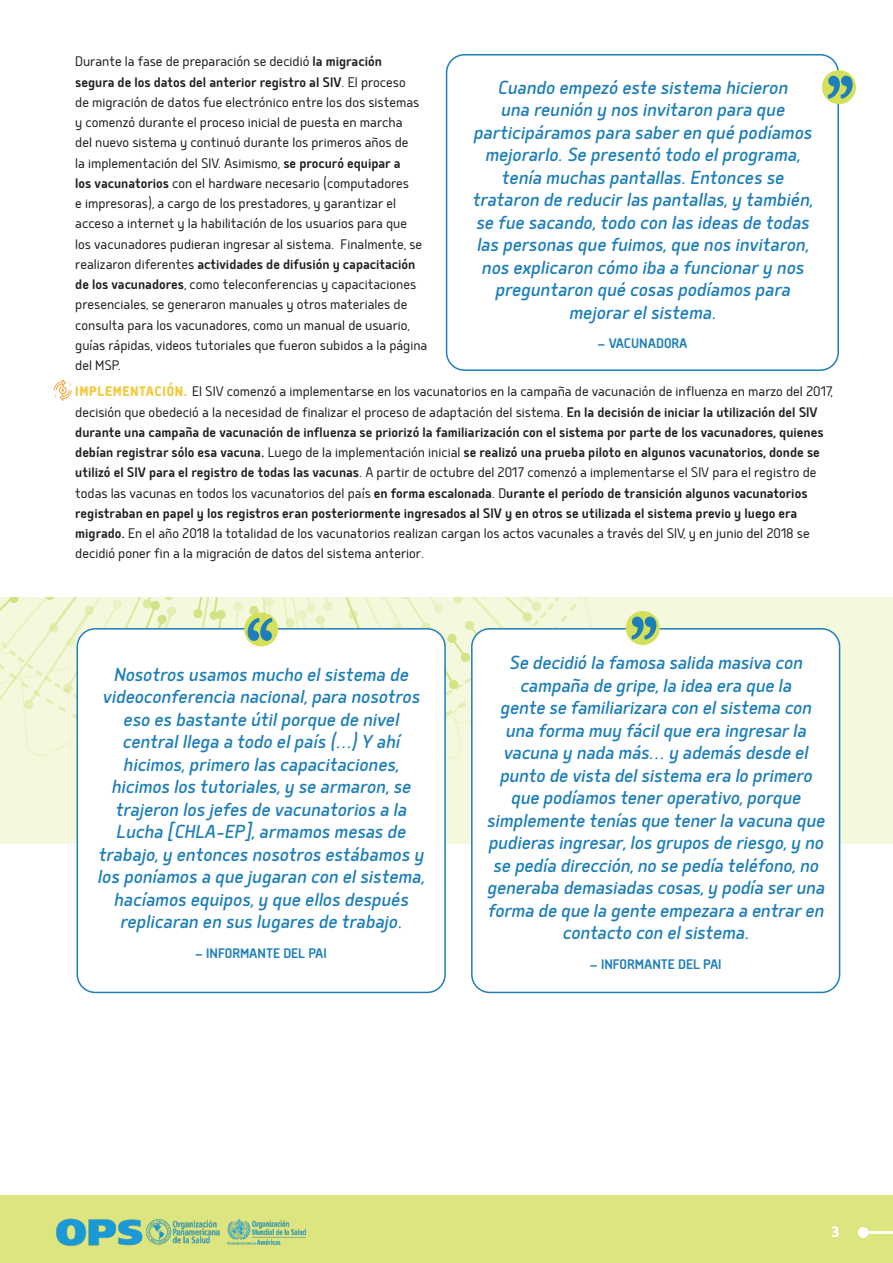
<style>
.page{position:relative;width:893px;height:1263px;background:#fff}
.page>*{position:absolute;margin:0;border:0;box-sizing:border-box;transform-origin:0 0}
.Quote_text{font:italic 22.5px/22.5px "Delm";color:#1e7fb8;text-align:center}
.t1{font:800 18px "Delm";color:#fff}
.Body_Text{font:300 16.5px/20.2px "Delm";color:#231f20}
.Quote_Attribution{font:500 16.5px "Delm";color:#1e7fb8}
.s1{font-weight:500}
.s2{font-weight:800;color:#f3ca40}
</style>
<div class="page">
<div style="left:0;top:1195px;width:893px;height:68px;background:#dce57f"></div>
<hr style="left:863px;top:1231px;width:30px;height:3px;background:#fff">
<div style="left:858px;top:1227px;width:11px;height:11px;background:#fff;border-radius:50%"></div>
<img style="left:56px;top:1218px;width:250px;height:27px">
<div style="left:0;top:597px;width:893px;height:247px;background:#f4f8dd"></div>
<svg style="left:54px;top:379px;width:18px;height:22px"></svg>
<div style="left:446px;top:54px;width:393px;height:317px;border:2px solid #1e7fb8;border-radius:18px"></div>
<div style="left:77px;top:629px;width:368px;height:363px;background:#fff;border-radius:18px"></div>
<div style="left:472px;top:629px;width:368px;height:363px;background:#fff;border-radius:18px"></div>
<div style="left:471px;top:628px;width:369px;height:365px;border:2px solid #1e7fb8;border-radius:18px"></div>
<div style="left:626px;top:611px;width:34px;height:34px;background:#d4e05a;border-radius:50%"></div>
<svg style="left:632px;top:616px;width:25px;height:24px"></svg>
<svg style="left:0;top:597px;width:592px;height:205px"></svg>
<div style="left:822px;top:70px;width:34px;height:34px;background:#d4e05a;border-radius:50%"></div>
<svg style="left:828px;top:76px;width:25px;height:23px"></svg>
<p class="Body_Text" style="left:75px;top:51px;width:354px">Durante la fase de preparación se decidió <span class="s1">la migración<br>segura de los datos del anterior registro al SIV</span>. El proceso<br>de migración de datos fue electrónico entre los dos sistemas y comenzó durante el proceso inicial de puesta en marcha<br>del nuevo sistema y continuó durante los primeros años de<br>la implementación del SIV. Asimismo, <span class="s1">se procuró equipar a<br>los vacunatorios</span> con el hardware necesario (computadores<br>e impresoras), a cargo de los prestadores, y garantizar el acceso a internet y la habilitación de los usuarios para que<br>los vacunadores pudieran ingresar al sistema. Finalmente, se realizaron diferentes <span class="s1">actividades de difusión y capacitación de los vacunadores</span>, como teleconferencias y capacitaciones presenciales, se generaron manuales y otros materiales de consulta para los vacunadores, como un manual de usuario, guías rápidas, videos tutoriales que fueron subidos a la página del MSP.</p>
<p class="Body_Text" style="left:75px;top:381px;width:759px"><span class="s2">IMPLEMENTACIÓN.</span> El SIV comenzó a implementarse en los vacunatorios en la campaña de vacunación de influenza en marzo del 2017, decisión que obedeció a la necesidad de finalizar el proceso de adaptación del sistema. <span class="s1">En la decisión de iniciar la utilización del SIV durante una campaña de vacunación de influenza se priorizó la familiarización con el sistema por parte de los vacunadores, quienes debían registrar sólo esa vacuna.</span> Luego de la implementación inicial <span class="s1">se realizó una prueba piloto en algunos vacunatorios, donde se utilizó el SIV para el registro de todas las vacunas</span>. A partir de octubre del 2017 comenzó a implementarse el SIV para el registro de todas las vacunas en todos los vacunatorios del país <span class="s1">en forma escalonada</span>. D<span class="s1">urante el período de transición algunos vacunatorios registraban en papel y los registros eran posteriormente ingresados al SIV y en otros se utilizada el sistema previo y luego era migrado.</span> En el año 2018 la totalidad de los vacunatorios realizan cargan los actos vacunales a través del SIV, y en junio del 2018 se decidió poner fin a la migración de datos del sistema anterior.</p>
<p class="Quote_text" style="left:472px;top:75px;width:342px">Cuando empezó este sistema hicieron<br>una reunión y nos invitaron para que participáramos para saber en qué podíamos mejorarlo. Se presentó todo el programa, tenía muchas pantallas. Entonces se trataron de reducir las pantallas, y también, se fue sacando, todo con las ideas de todas las personas que fuimos, que nos invitaron, nos explicaron cómo iba a funcionar y nos preguntaron qué cosas podíamos para mejorar el sistema.</p>
<p class="Quote_Attribution" style="left:597px;top:333px;width:92px">— VACUNADORA</p>
<p class="Quote_text" style="left:97px;top:661px;width:329px">Nosotros usamos mucho el sistema de videoconferencia nacional, para nosotros eso es bastante útil porque de nivel central llega a todo el país (…) Y ahí hicimos, primero las capacitaciones, hicimos los tutoriales, y se armaron, se trajeron los jefes de vacunatorios a la Lucha [CHLA-EP], armamos mesas de trabajo, y entonces nosotros estábamos y los poníamos a que jugaran con el sistema, hacíamos equipos, y que ellos después replicaran en sus lugares de trabajo.</p>
<p class="Quote_Attribution" style="left:195px;top:943px;width:134px">— INFORMANTE DEL PAI</p>
<p class="Quote_text" style="left:487px;top:650px;width:339px">Se decidió la famosa salida masiva con campaña de gripe, la idea era que la<br>gente se familiarizara con el sistema con una forma muy fácil que era ingresar la vacuna y nada más… y además desde el punto de vista del sistema era lo primero que podíamos tener operativo, porque simplemente tenías que tener la vacuna que pudieras ingresar, los grupos de riesgo, y no se pedía dirección, no se pedía teléfono, no generaba demasiadas cosas, y podía ser una forma de que la gente empezara a entrar en contacto con el sistema.</p>
<p class="Quote_Attribution" style="left:589px;top:954px;width:134px">— INFORMANTE DEL PAI</p>
<p class="t1" style="left:831px;top:1220px;width:9px">3</p>
</div>
